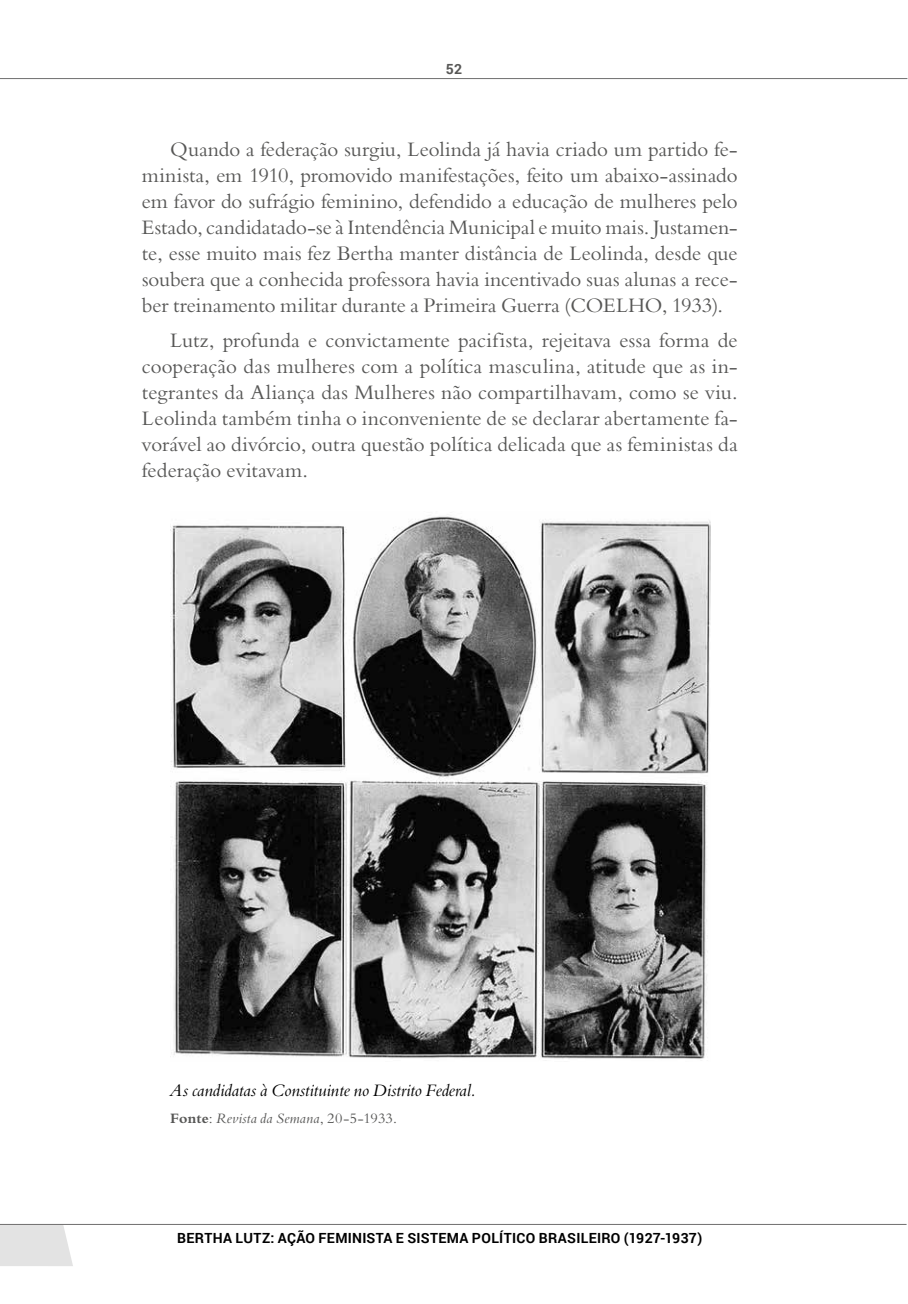
<style>
.page{position:relative;width:908px;height:1304px;background:#fff}
.page>*{position:absolute;margin:0;border:0;box-sizing:border-box;transform-origin:0 0}
.t1{font:20px/26px "Borgia Pro";letter-spacing:.01em;color:#575756;text-align:justify}
.t2{font:italic 17px "Borgia Pro";color:#000}
.t3{font:700 14px "Roboto";letter-spacing:.02em;color:#000}
.t4{font:italic 14px "Borgia Pro";letter-spacing:.02em;color:#575756}
.t5{font:700 14px "Roboto";color:#575756}
.s1{font-weight:700;font-style:normal}
.s2{font-style:normal}
</style>
<div class="page">
<div style="left:0;top:1225px;width:73px;height:41px;background:#e3e3e3"></div>
<hr style="left:0;top:1224px;width:906px;height:1px;background:#706f6f">
<hr style="left:0;top:78px;width:907px;height:1px;background:#706f6f">
<img style="left:170px;top:516px;width:540px;height:543px">
<p class="t5" style="left:445px;top:59px;width:18px">52</p>
<p class="t1" style="left:142px;top:137px;width:597px;text-indent:28px">Quando a federação surgiu, Leolinda já havia criado um partido fe&shy;minista, em 1910, promovido manifestações, feito um abaixo-assinado em favor do sufrágio feminino, defendido a educação de mulheres pelo Estado, candidatado-se à Intendência Municipal e muito mais. Justamen&shy;te, esse muito mais fez Bertha manter distância de Leolinda, desde que soubera que a conhecida professora havia incentivado suas alunas a rece&shy;ber treinamento militar durante a Primeira Guerra (COELHO, 1933).</p>
<p class="t1" style="left:142px;top:327px;width:597px;text-indent:28px">Lutz, profunda e convictamente pacifista, rejeitava essa forma de cooperação das mulheres com a política masculina, atitude que as in&shy;tegrantes da Aliança das Mulheres não compartilhavam, como se viu.<br>Leolinda também tinha o inconveniente de se declarar abertamente fa&shy;vorável ao divórcio, outra questão política delicada que as feministas da federação evitavam.</p>
<p class="t2" style="left:170px;top:1080px;width:307px">As candidatas à Constituinte no Distrito Federal.</p>
<p class="t4" style="left:170px;top:1110px;width:228px"><span class="s1">Fonte</span><span class="s2">:</span> Revista da Semana<span class="s2">, 20-5-1933.</span></p>
<p class="t3" style="left:177px;top:1228px;width:20px">BERTHA</p>
<p class="t3" style="left:235px;top:1228px;width:18px">LUTZ</p>
<p class="t3" style="left:270px;top:1228px;width:27px">: AÇÃO</p>
<p class="t3" style="left:318px;top:1228px;width:58px">FEMINISTA</p>
<p class="t3" style="left:395px;top:1228px;width:36px">E SISTEMA</p>
<p class="t3" style="left:472px;top:1228px;width:10px">POL</p>
<p class="t3" style="left:499px;top:1228px;width:50px">ÍTICO BRAS</p>
<p class="t3" style="left:576px;top:1228px;width:127px">ILEIRO (1927-1937)</p>
</div>
